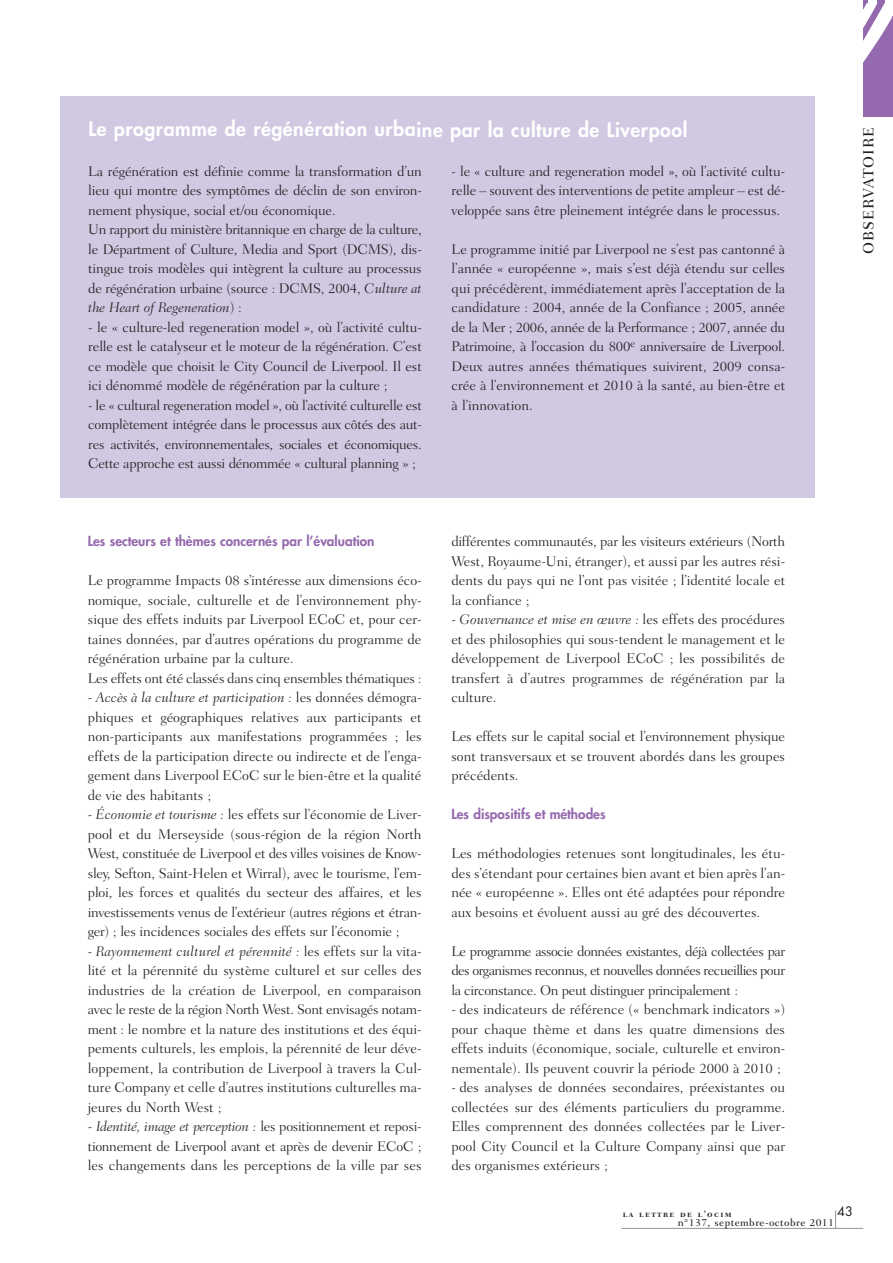
<style>
.page{position:relative;width:893px;height:1263px;background:#fff}
.page>*{position:absolute;margin:0;border:0;box-sizing:border-box;transform-origin:0 0}
.t1{font:800 19.5px "Futura";letter-spacing:.03em;color:#fff}
.t2{font:15px "Fairfield LH Medium SC";letter-spacing:.07em;color:#231f20}
.t3{font:300 14.25px/19.5px "Fairfield LH";letter-spacing:-.01em;color:#231f20;text-align:justify}
.t4{font:800 13.5px "Futura";color:#9469ad}
.t5{font:12.75px "Futura";color:#231f20}
.t6{font:500 10.5px "Fairfield LH";letter-spacing:.04em;color:#231f20}
.t7{font:9px "Fairfield LH Bold SC";letter-spacing:.15em;color:#231f20}
.s1{font-style:italic}
</style>
<div class="page">
<svg style="left:835px;top:1210px;width:1px;height:18px"></svg>
<hr style="left:621px;top:1228px;width:242px;height:1px;background:#939598">
<svg style="left:864px;top:0;width:29px;height:117px"></svg>
<div style="left:61px;top:96px;width:754px;height:401px;background:#d1c8e2"></div>
<h1 class="t1" style="left:88px;top:120px;width:600px">Le programme de régénération urbaine par la culture de Liverpool</h1>
<p class="t3" style="left:88px;top:162px;width:335px;text-align:left">La régénération est définie comme la transformation d’un lieu qui montre des symptômes de déclin de son environ&shy;nement physique, social et/ou économique.<br>Un rapport du ministère britannique en charge de la culture, le Départment of Culture, Media and Sport (DCMS), dis&shy;tingue trois modèles qui intègrent la culture au processus de régénération urbaine (source : DCMS, 2004, <span class="s1">Culture at the Heart of Regeneration</span>) :</p>
<p class="t3" style="left:88px;top:318px;width:335px">- le « culture-led regeneration model », où l’activité cultu&shy;relle est le catalyseur et le moteur de la régénération. C’est ce modèle que choisit le City Council de Liverpool. Il est ici dénommé modèle de régénération par la culture ;</p>
<p class="t3" style="left:88px;top:396px;width:335px">- le « cultural regeneration model », où l’activité culturelle est complètement intégrée dans le processus aux côtés des aut&shy;res activités, environnementales, sociales et économiques.<br>Cette approche est aussi dénommée « cultural planning » ;</p>
<p class="t3" style="left:452px;top:162px;width:335px">- le « culture and regeneration model », où l’activité cultu&shy;relle – souvent des interventions de petite ampleur – est dé&shy;veloppée sans être pleinement intégrée dans le processus.</p>
<p class="t3" style="left:452px;top:240px;width:335px">Le programme initié par Liverpool ne s’est pas cantonné à l’année « européenne », mais s’est déjà étendu sur celles qui précédèrent, immédiatement après l’acceptation de la candidature : 2004, année de la Confiance ; 2005, année de la Mer ; 2006, année de la Performance ; 2007, année du Patrimoine, à l’occasion du 800<sup>e</sup> anniversaire de Liverpool.<br>Deux autres années thématiques suivirent, 2009 consa&shy;crée à l’environnement et 2010 à la santé, au bien-être et à l’innovation.</p>
<p class="t2" style="left:863px;top:254px;width:129px;rotate:-90deg">OBSERVATOIRE</p>
<p class="t4" style="left:88px;top:535px;width:288px">Les secteurs et thèmes concernés par l’évaluation</p>
<p class="t3" style="left:88px;top:572px;width:335px;text-align:left">Le programme Impacts 08 s’intéresse aux dimensions éco&shy;nomique, sociale, culturelle et de l’environnement phy&shy;sique des effets induits par Liverpool ECoC et, pour cer&shy;taines données, par d’autres opérations du programme de régénération urbaine par la culture.<br>Les effets ont été classés dans cinq ensembles thématiques :</p>
<p class="t3" style="left:88px;top:689px;width:335px">- <span class="s1">Accès à la culture et participation :</span> les données démogra&shy;phiques et géographiques relatives aux participants et non-participants aux manifestations programmées ; les effets de la participation directe ou indirecte et de l’enga&shy;gement dans Liverpool ECoC sur le bien-être et la qualité de vie des habitants ;</p>
<p class="t3" style="left:88px;top:806px;width:335px">- <span class="s1">Économie et tourisme :</span> les effets sur l’économie de Liver&shy;pool et du Merseyside (sous-région de la région North West, constituée de Liverpool et des villes voisines de Know&shy;sley, Sefton, Saint-Helen et Wirral), avec le tourisme, l’em&shy;ploi, les forces et qualités du secteur des affaires, et les investissements venus de l’extérieur (autres régions et étran&shy;ger) ; les incidences sociales des effets sur l’économie ;</p>
<p class="t3" style="left:88px;top:942px;width:335px">- <span class="s1">Rayonnement culturel et pérennité :</span> les effets sur la vita&shy;lité et la pérennité du système culturel et sur celles des industries de la création de Liverpool, en comparaison avec le reste de la région North West. Sont envisagés notam&shy;ment : le nombre et la nature des institutions et des équi&shy;pements culturels, les emplois, la pérennité de leur déve&shy;loppement, la contribution de Liverpool à travers la Cul&shy;ture Company et celle d’autres institutions culturelles ma&shy;jeures du North West ;</p>
<p class="t3" style="left:88px;top:1118px;width:335px">- <span class="s1">Identité, image et perception :</span> les positionnement et reposi&shy;tionnement de Liverpool avant et après de devenir ECoC ; les changements dans les perceptions de la ville par ses</p>
<p class="t3" style="left:451px;top:533px;width:335px">différentes communautés, par les visiteurs extérieurs (North West, Royaume-Uni, étranger), et aussi par les autres rési&shy;dents du pays qui ne l’ont pas visitée ; l’identité locale et la confiance ;</p>
<p class="t3" style="left:451px;top:611px;width:335px">- <span class="s1">Gouvernance et mise en œuvre :</span> les effets des procédures et des philosophies qui sous-tendent le management et le développement de Liverpool ECoC ; les possibilités de transfert à d’autres programmes de régénération par la culture.</p>
<p class="t3" style="left:451px;top:728px;width:335px">Les effets sur le capital social et l’environnement physique sont transversaux et se trouvent abordés dans les groupes précédents.</p>
<p class="t4" style="left:451px;top:808px;width:156px">Les dispositifs et méthodes</p>
<p class="t3" style="left:451px;top:845px;width:335px">Les méthodologies retenues sont longitudinales, les étu&shy;des s’étendant pour certaines bien avant et bien après l’an&shy;née « européenne ». Elles ont été adaptées pour répondre aux besoins et évoluent aussi au gré des découvertes.</p>
<p class="t3" style="left:451px;top:942px;width:335px">Le programme associe données existantes, déjà collectées par des organismes reconnus, et nouvelles données recueillies pour la circonstance. On peut distinguer principalement :</p>
<p class="t3" style="left:451px;top:1001px;width:335px">- des indicateurs de référence (« benchmark indicators ») pour chaque thème et dans les quatre dimensions des effets induits (économique, sociale, culturelle et environ&shy;nementale). Ils peuvent couvrir la période 2000 à 2010 ;</p>
<p class="t3" style="left:451px;top:1079px;width:335px">- des analyses de données secondaires, préexistantes ou collectées sur des éléments particuliers du programme.<br>Elles comprennent des données collectées par le Liver&shy;pool City Council et la Culture Company ainsi que par des organismes extérieurs ;</p>
<p class="t5" style="left:837px;top:1206px;width:17px">43</p>
<p class="t7" style="left:623px;top:1210px;width:110px">la lettre de l’ocim</p>
<p class="t6" style="left:678px;top:1218px;width:158px">n°137, septembre-octobre 2011</p>
</div>
